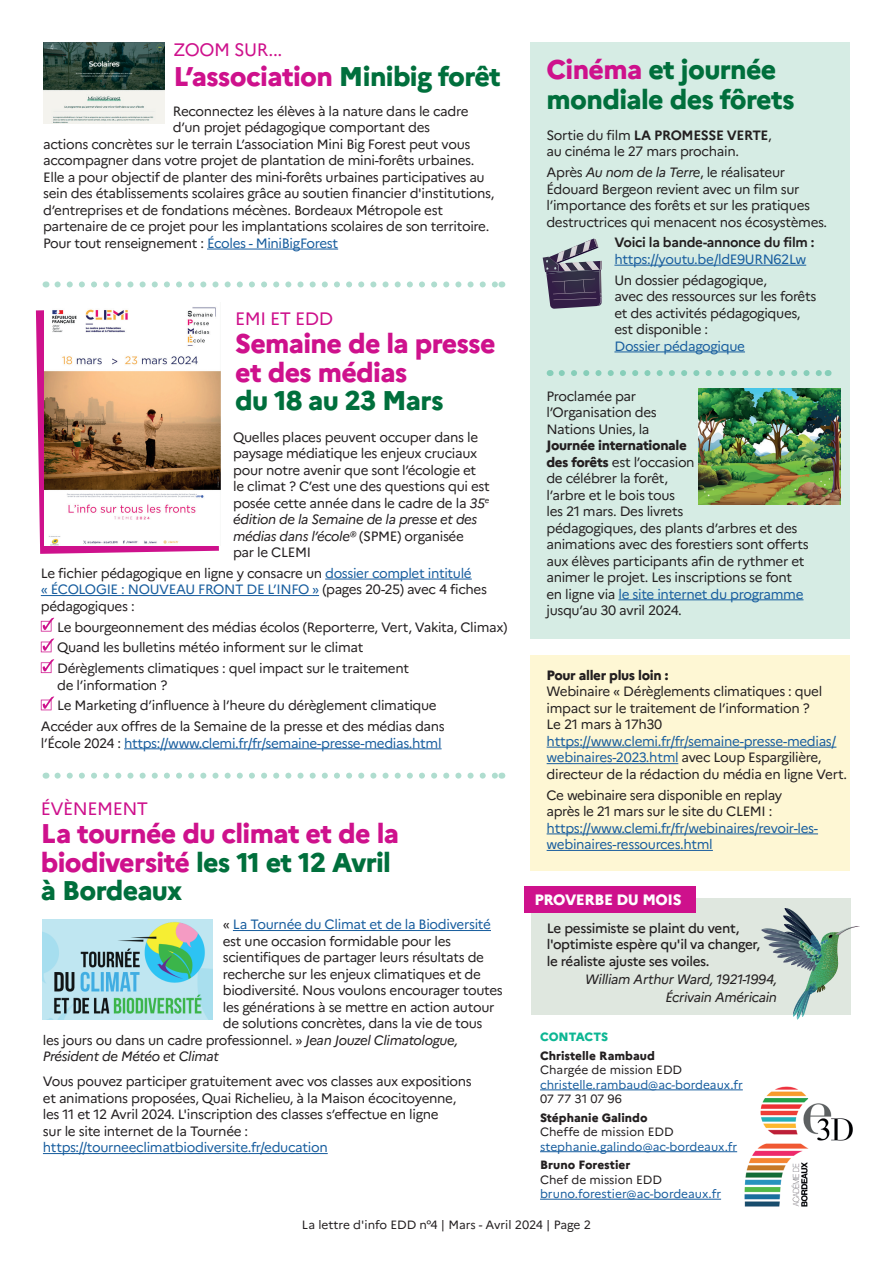
<style>
.page{position:relative;width:893px;height:1263px;background:#fff}
.page>*{position:absolute;margin:0;border:0;box-sizing:border-box;transform-origin:0 0}
.t1{font:800 27px/28.5px "Marianne";letter-spacing:-.025em;color:#ce118c}
.t2{font:800 27px/30px "Marianne";letter-spacing:-.025em;color:#006f3c}
.t3{font:18px "Marianne";letter-spacing:-.025em;color:#ce118c}
.t4{font:800 15px "Marianne";letter-spacing:-.025em;color:#fff}
.t5{font:13.5px/16.5px "Marianne";letter-spacing:-.025em;color:#231f20}
.t6{font:13.5px/16.5px "Marianne";letter-spacing:-.025em;color:#175d9e}
.t7{font:500 13.5px/16.5px "Marianne";letter-spacing:-.025em;color:#231f20}
.t8{font:italic 13.5px/18px "Marianne";letter-spacing:-.025em;color:#231f20;text-align:right}
.t9{font:700 13.5px "Marianne";letter-spacing:-.025em;color:#231f20}
.t10{font:800 13.5px "Marianne";letter-spacing:-.025em;color:#231f20}
.t11{font:12px "Marianne";color:#231f20}
.t12{font:12px "Marianne";color:#175d9e}
.t13{font:800 12px "Marianne";color:#231f20}
.t14{font:800 12px "Marianne";color:#0cb693}
.s1{color:#006f3c}
.s2{color:#175d9e}
.s3{font-style:italic}
.s4{color:#231f20}
.s5{color:#ce118c}
.s6{font-weight:700}
.s7{font-weight:800}
</style>
<div class="page">
<img style="left:42px;top:919px;width:171px;height:100px">
<div style="left:530px;top:43px;width:320px;height:596px;background:#d6ece4"></div>
<hr style="left:614px;top:265px;width:192px;height:1px;background:#175d9e">
<hr style="left:614px;top:351px;width:131px;height:1px;background:#175d9e">
<hr style="left:618px;top:599px;width:185px;height:1px;background:#175d9e">
<svg style="left:562px;top:370px;width:260px;height:6px"></svg>
<svg style="left:58px;top:281px;width:437px;height:6px"></svg>
<svg style="left:58px;top:773px;width:437px;height:6px"></svg>
<svg style="left:543px;top:239px;width:59px;height:70px"></svg>
<img style="left:698px;top:388px;width:143px;height:117px">
<hr style="left:233px;top:930px;width:258px;height:1px;background:#175d9e">
<hr style="left:43px;top:1153px;width:285px;height:1px;background:#175d9e">
<hr style="left:207px;top:249px;width:131px;height:1px;background:#175d9e">
<img style="left:43px;top:43px;width:122px;height:81px">
<svg style="left:36px;top:310px;width:183px;height:244px;fill:#ce118c"></svg>
<hr style="left:325px;top:578px;width:147px;height:1px;background:#175d9e">
<hr style="left:41px;top:595px;width:278px;height:1px;background:#175d9e">
<hr style="left:124px;top:748px;width:318px;height:1px;background:#175d9e">
<svg style="left:41px;top:618px;width:13px;height:13px"></svg>
<svg style="left:41px;top:638px;width:13px;height:14px"></svg>
<svg style="left:41px;top:659px;width:13px;height:14px"></svg>
<svg style="left:41px;top:696px;width:13px;height:14px"></svg>
<img style="left:44px;top:307px;width:176px;height:239px">
<div style="left:530px;top:655px;width:320px;height:215px;background:#fef7d4"></div>
<hr style="left:547px;top:747px;width:289px;height:1px;background:#175d9e">
<hr style="left:547px;top:763px;width:131px;height:1px;background:#175d9e">
<hr style="left:547px;top:833px;width:271px;height:1px;background:#175d9e">
<hr style="left:547px;top:850px;width:166px;height:1px;background:#175d9e">
<img style="left:740px;top:1086px;width:113px;height:121px">
<hr style="left:540px;top:1089px;width:203px;height:1px;background:#175d9e">
<hr style="left:540px;top:1151px;width:197px;height:1px;background:#175d9e">
<hr style="left:540px;top:1199px;width:181px;height:1px;background:#175d9e">
<div style="left:531px;top:898px;width:319px;height:116px;background:#dfe7df"></div>
<div style="left:525px;top:886px;width:171px;height:26px;background:#ce118c"></div>
<svg style="left:761px;top:908px;width:99px;height:112px"></svg>
<h2 class="t3" style="left:173px;top:36px;width:110px">ZOOM SUR...</h2>
<h1 class="t1" style="left:173px;top:60px;width:329px">L’association <span class="s1">Minibig forêt</span></h1>
<p class="t5" style="left:173px;top:102px;width:297px">Reconnectez les élèves à la nature dans le cadre</p>
<p class="t5" style="left:173px;top:118px;width:259px">d’un projet pédagogique comportant des</p>
<p class="t5" style="left:43px;top:135px;width:429px">actions concrètes sur le terrain L’association Mini Big Forest peut vous</p>
<p class="t5" style="left:43px;top:151px;width:433px">accompagner dans votre projet de plantation de mini-forêts urbaines.</p>
<p class="t5" style="left:43px;top:168px;width:443px">Elle a pour objectif de planter des mini-forêts urbaines participatives au</p>
<p class="t5" style="left:43px;top:184px;width:453px">sein des établissements scolaires grâce au soutien financier d'institutions,</p>
<p class="t5" style="left:43px;top:201px;width:401px">d’entreprises et de fondations mécènes. Bordeaux Métropole est</p>
<p class="t5" style="left:43px;top:217px;width:448px">partenaire de ce projet pour les implantations scolaires de son territoire.</p>
<p class="t5" style="left:43px;top:234px;width:296px">Pour tout renseignement : <span class="s2">Écoles - MiniBigForest</span></p>
<h2 class="t3" style="left:235px;top:304px;width:100px">EMI ET EDD</h2>
<h1 class="t1" style="left:235px;top:327px;width:262px">Semaine de la presse et des médias</h1>
<h1 class="t2" style="left:235px;top:383px;width:210px">du 18 au 23 Mars</h1>
<p class="t5" style="left:233px;top:427px;width:258px">Quelles places peuvent occuper dans le paysage médiatique les enjeux cruciaux pour notre avenir que sont l’écologie et le climat ? C’est une des questions qui est posée cette année dans le cadre de la <span class="s3">35</span><sup>e </sup><span class="s3">édition de la Semaine de la presse et des médias dans l’école®</span> (SPME) organisée<br>par le CLEMI</p>
<p class="t5" style="left:41px;top:564px;width:448px">Le fichier pédagogique en ligne y consacre un <span class="s2">dossier complet intitulé<br>« ÉCOLOGIE : NOUVEAU FRONT DE L’INFO »</span> (pages 20-25) avec 4 fiches pédagogiques :</p>
<p class="t5" style="left:57px;top:615px;width:452px;line-height:20.7px">Le bourgeonnement des médias écolos (Reporterre, Vert, Vakita, Climax)<br>Quand les bulletins météo informent sur le climat<br>Dérèglements climatiques : quel impact sur le traitement</p>
<p class="t5" style="left:57px;top:675px;width:112px">de l’information ?</p>
<p class="t5" style="left:57px;top:696px;width:381px">Le Marketing d’influence à l’heure du dérèglement climatique</p>
<p class="t5" style="left:41px;top:717px;width:406px">Accéder aux offres de la Semaine de la presse et des médias dans</p>
<p class="t6" style="left:41px;top:733px;width:402px"><span class="s4">l’École 2024 :</span> https://www.clemi.fr/fr/semaine-presse-medias.html</p>
<h2 class="t3" style="left:41px;top:794px;width:109px">ÉVÈNEMENT</h2>
<h1 class="t1" style="left:41px;top:817px;width:360px">La tournée du climat et de la biodiversité <span class="s1">les 11 et 12 Avril à Bordeaux</span></h1>
<p class="t6" style="left:223px;top:915px;width:270px"><span class="s4">«</span> La Tournée du Climat et de la Biodiversité</p>
<p class="t5" style="left:223px;top:932px;width:230px">est une occasion formidable pour les</p>
<p class="t5" style="left:223px;top:948px;width:263px">scientifiques de partager leurs résultats de</p>
<p class="t5" style="left:223px;top:965px;width:260px">recherche sur les enjeux climatiques et de</p>
<p class="t5" style="left:223px;top:981px;width:282px">biodiversité. Nous voulons encourager toutes</p>
<p class="t5" style="left:223px;top:998px;width:273px">les générations à se mettre en action autour</p>
<p class="t5" style="left:223px;top:1014px;width:261px">de solutions concrètes, dans la vie de tous</p>
<p class="t5" style="left:43px;top:1031px;width:417px">les jours ou dans un cadre professionnel. » <span class="s3">Jean Jouzel Climatologue,</span></p>
<p class="t8" style="left:43px;top:1046px;width:178px">Président de Météo et Climat</p>
<p class="t5" style="left:43px;top:1072px;width:430px">Vous pouvez participer gratuitement avec vos classes aux expositions et animations proposées, Quai Richelieu, à la Maison écocitoyenne, les 11 et 12 Avril 2024. L'inscription des classes s’effectue en ligne<br>sur le site internet de la Tournée :</p>
<p class="t6" style="left:43px;top:1138px;width:286px">https://tourneeclimatbiodiversite.fr/education</p>
<h1 class="t2" style="left:547px;top:52px;width:250px"><span class="s5">Cinéma</span> et journée mondiale des fôrets</h1>
<p class="t5" style="left:546px;top:126px;width:227px">Sortie du film <span class="s6">LA PROMESSE VERTE</span>, au cinéma le 27 mars prochain.</p>
<p class="t5" style="left:546px;top:163px;width:282px">Après <span class="s3">Au nom de la Terre</span>, le réalisateur Édouard Bergeon revient avec un film sur l’importance des forêts et sur les pratiques destructrices qui menacent nos écosystèmes.</p>
<p class="t9" style="left:614px;top:232px;width:202px">Voici la bande-annonce du film :</p>
<p class="t6" style="left:614px;top:250px;width:193px">https://youtu.be/ldE9URN62Lw</p>
<p class="t5" style="left:614px;top:270px;width:203px">Un dossier pédagogique,<br>avec des ressources sur les forêts et des activités pédagogiques, est disponible :</p>
<p class="t6" style="left:614px;top:336px;width:132px">Dossier pédagogique</p>
<p class="t5" style="left:546px;top:386px;width:112px">Proclamée par l’Organisation des<br>Nations Unies, la</p>
<p class="t5" style="left:546px;top:436px;width:264px"><span class="s7">Journée internationale<br>des forêts</span> est l’occasion<br>de célébrer la forêt,<br>l’arbre et le bois tous<br>les 21 mars. Des livrets<br>pédagogiques, des plants d’arbres et des animations avec des forestiers sont offerts aux élèves participants afin de rythmer et animer le projet. Les inscriptions se font en ligne via <span class="s2">le site internet du programme </span>jusqu’au 30 avril 2024.</p>
<p class="t10" style="left:547px;top:665px;width:123px">Pour aller plus loin :</p>
<p class="t5" style="left:547px;top:682px;width:277px">Webinaire « Dérèglements climatiques : quel impact sur le traitement de l’information ?<br>Le 21 mars à 17h30</p>
<p class="t6" style="left:547px;top:732px;width:302px">https://www.clemi.fr/fr/semaine-presse-medias/ webinaires-2023.html <span class="s4">avec Loup Espargilière, directeur de la rédaction du média en ligne Vert.</span></p>
<p class="t5" style="left:547px;top:785px;width:237px">Ce webinaire sera disponible en replay après le 21 mars sur le site du CLEMI :</p>
<p class="t6" style="left:547px;top:818px;width:273px">https://www.clemi.fr/fr/webinaires/revoir-les&shy;webinaires-ressources.html</p>
<p class="t4" style="left:534px;top:888px;width:149px">PROVERBE DU MOIS</p>
<p class="t7" style="left:547px;top:919px;width:215px">Le pessimiste se plaint du vent, l'optimiste espère qu'il va changer, le réaliste ajuste ses voiles.</p>
<p class="t8" style="left:585px;top:969px;width:193px">William Arthur Ward, 1921-1994,<br>Écrivain Américain</p>
<p class="t14" style="left:540px;top:1028px;width:70px">CONTACTS</p>
<p class="t13" style="left:540px;top:1046px;width:116px">Christelle Rambaud</p>
<p class="t11" style="left:540px;top:1061px;width:144px">Chargée de mission EDD</p>
<p class="t12" style="left:540px;top:1075px;width:204px">christelle.rambaud@ac-bordeaux.fr</p>
<p class="t11" style="left:540px;top:1089px;width:84px">07 77 31 07 96</p>
<p class="t13" style="left:540px;top:1108px;width:109px">Stéphanie Galindo</p>
<p class="t11" style="left:540px;top:1123px;width:135px">Cheffe de mission EDD</p>
<p class="t12" style="left:540px;top:1137px;width:199px">stephanie.galindo@ac-bordeaux.fr</p>
<p class="t13" style="left:540px;top:1156px;width:92px">Bruno Forestier</p>
<p class="t11" style="left:540px;top:1170px;width:124px">Chef de mission EDD</p>
<p class="t12" style="left:540px;top:1184px;width:183px">bruno.forestier@ac-bordeaux.fr</p>
<p class="t11" style="left:302px;top:1216px;width:291px">La lettre d'info EDD n°4 | Mars - Avril 2024 | Page 2</p>
</div>
